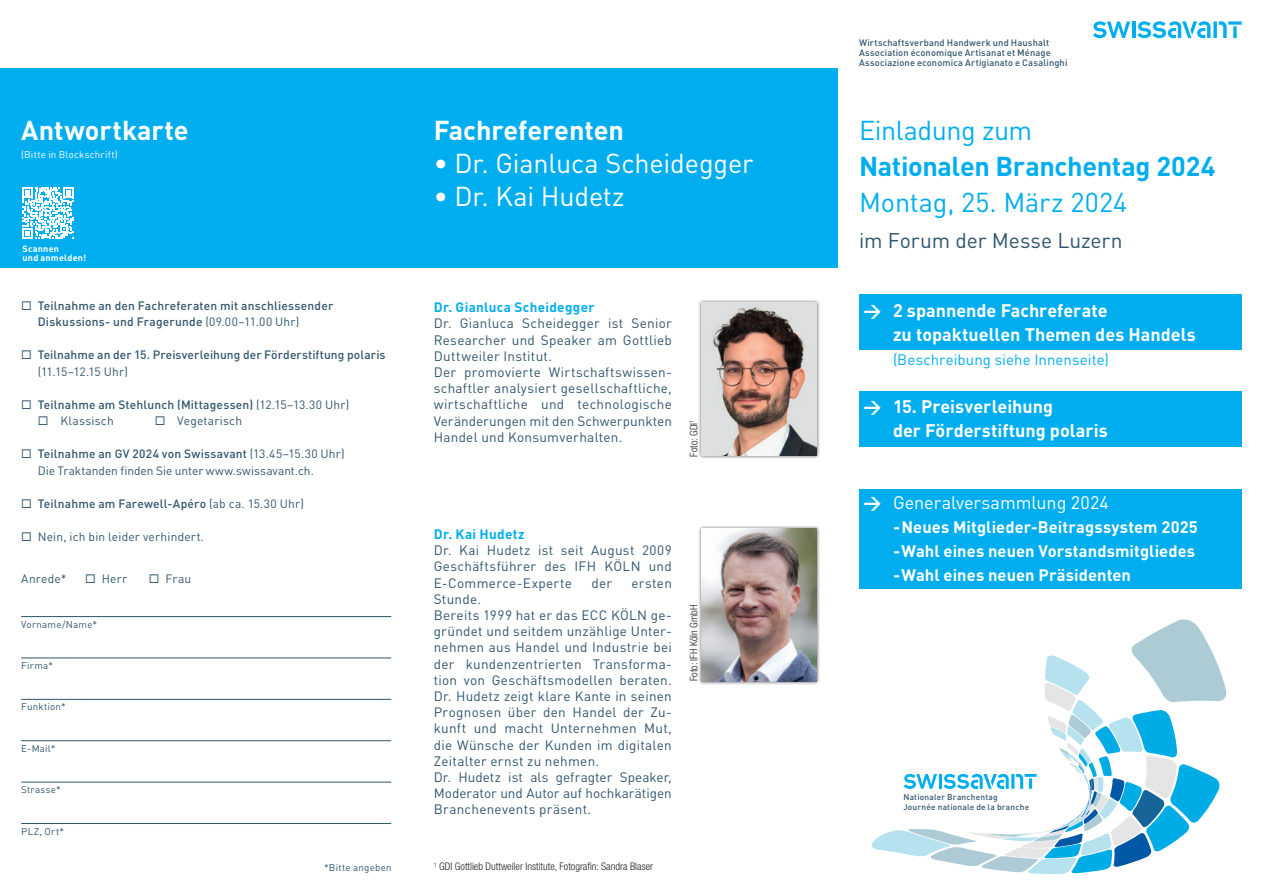
<style>
.page{position:relative;width:1263px;height:893px;background:#fff}
.page>*{position:absolute;margin:0;border:0;box-sizing:border-box;transform-origin:0 0}
.t1{font:27px/33px "DINOT";letter-spacing:-.005em;color:#fff}
.t2{font:27px "DINOT";letter-spacing:-.01em;color:#00aeef}
.t3{font:700 27px "DINOT";color:#fff}
.t4{font:700 27px "DINOT";letter-spacing:-.015em;color:#00aeef}
.t5{font:21px "DINOT";letter-spacing:-.005em;color:#30556d}
.t6{font:700 18px/24px "DINOT";color:#fff}
.t7{font:18px "DINOT";letter-spacing:-.005em;color:#fff}
.t8{font:700 16.5px/24px "DINOT";letter-spacing:.005em;color:#fff}
.t9{font:15px "DINOT";letter-spacing:.005em;color:#00aeef}
.t10{font:13.5px/16.2px "DINOT";letter-spacing:.02em;color:#30556d}
.t11{font:700 13.5px "DINOT";letter-spacing:.025em;color:#00aeef}
.t12{font:500 12px/16.5px "DINOT";letter-spacing:.015em;color:#30556d}
.t13{font:12px/16.5px "DINOT";letter-spacing:-.005em;color:#30556d}
.t14{font:12px "DINOT";letter-spacing:.015em;color:#30556d}
.t15{font:300 condensed 10.5px "Helvetica Neue LT Std";color:#231f20}
.t16{font:9.75px "DINOT";letter-spacing:.025em;color:#30556d}
.t17{font:9.75px "DINOT";letter-spacing:.025em;color:#fff}
.t18{font:500 9.3px/9.9px "DINOT";letter-spacing:.015em;color:#30556d}
.t19{font:700 9px/9px "DINOT";letter-spacing:.025em;color:#fff}
.t20{font:500 8.4px/9.8px "DINOT";letter-spacing:.025em;color:#30556d}
.s1{font-weight:400}
.s2{font-weight:500}
.s3{font-weight:700}
</style>
<div class="page">
<div style="left:859px;top:295px;width:383px;height:55px;background:#00aeef"></div>
<div style="left:859px;top:391px;width:383px;height:55px;background:#00aeef"></div>
<div style="left:859px;top:489px;width:383px;height:100px;background:#00aeef"></div>
<div style="left:0;top:68px;width:838px;height:200px;background:#00aeef"></div>
<hr style="left:21px;top:616px;width:370px;height:1px;background:#30556d">
<hr style="left:21px;top:658px;width:370px;height:1px;background:#30556d">
<hr style="left:21px;top:699px;width:370px;height:1px;background:#30556d">
<hr style="left:21px;top:740px;width:370px;height:1px;background:#30556d">
<hr style="left:21px;top:782px;width:370px;height:1px;background:#30556d">
<hr style="left:21px;top:823px;width:370px;height:1px;background:#30556d">
<svg style="left:872px;top:619px;width:355px;height:255px"></svg>
<svg style="left:1093px;top:21px;width:37px;height:17px"></svg>
<hr style="left:1132px;top:22px;width:3px;height:16px;background:#00aeef">
<svg style="left:1137px;top:21px;width:105px;height:17px"></svg>
<div style="left:698px;top:299px;width:122px;height:160px;background:#231f20;opacity:.75"></div>
<img style="left:702px;top:302px;width:114px;height:154px">
<svg style="left:22px;top:187px;width:52px;height:52px"></svg>
<div style="left:698px;top:525px;width:122px;height:160px;background:#231f20;opacity:.75"></div>
<img style="left:702px;top:528px;width:114px;height:153px">
<p class="t18" style="left:859px;top:37px;width:210px">Wirtschaftsverband Handwerk und Haushalt<br>Association économique Artisanat et Ménage<br>Associazione economica Artigianato e Casalinghi</p>
<h1 class="t3" style="left:21px;top:112px;width:169px">Antwortkarte</h1>
<p class="t17" style="left:21px;top:148px;width:98px">(Bitte in Blockschrift)</p>
<p class="t19" style="left:23px;top:244px;width:65px">Scannen<br>und anmelden!</p>
<h1 class="t3" style="left:434px;top:112px;width:192px">Fachreferenten</h1>
<h1 class="t1" style="left:434px;top:146px;width:321px">∙ Dr. Gianluca Scheidegger ∙ Dr. Kai Hudetz</h1>
<h1 class="t2" style="left:859px;top:113px;width:175px">Einladung zum</h1>
<h1 class="t4" style="left:859px;top:148px;width:358px">Nationalen Branchentag 2024</h1>
<h1 class="t2" style="left:859px;top:185px;width:270px">Montag, 25. März 2024</h1>
<h2 class="t5" style="left:859px;top:227px;width:265px">im Forum der Messe Luzern</h2>
<p class="t12" style="left:38px;top:297px;width:297px;text-indent:-16px">◻ Teilnahme an den Fachreferaten mit anschliessender<br>Diskussions- und Fragerunde <span class="s1">(09.00–11.00 Uhr)</span></p>
<p class="t12" style="left:38px;top:346px;width:349px;text-indent:-16px">◻ Teilnahme an der 15. Preisverleihung der Förderstiftung polaris <span class="s1">(11.15–12.15 Uhr)</span></p>
<p class="t12" style="left:21px;top:396px;width:330px">◻ Teilnahme am Stehlunch (Mittagessen) <span class="s1">(12.15–13.30 Uhr)</span></p>
<p class="t14" style="left:38px;top:413px;width:78px">◻ Klassisch</p>
<p class="t14" style="left:155px;top:413px;width:89px">◻ Vegetarisch</p>
<p class="t13" style="left:38px;top:445px;width:309px;text-indent:-16px">◻ <span class="s2">Teilnahme an GV 2024 von Swissavant</span> (13.45–15.30 Uhr)<br>Die Traktanden finden Sie unter www.swissavant.ch.</p>
<p class="t12" style="left:21px;top:495px;width:284px">◻ Teilnahme am Farewell-Apéro <span class="s1">(ab ca. 15.30 Uhr)</span></p>
<p class="t14" style="left:21px;top:529px;width:184px">◻ Nein, ich bin leider verhindert.</p>
<p class="t14" style="left:21px;top:571px;width:47px">Anrede*</p>
<p class="t14" style="left:85px;top:571px;width:44px">◻ Herr</p>
<p class="t14" style="left:149px;top:571px;width:44px">◻ Frau</p>
<p class="t16" style="left:21px;top:618px;width:78px">Vorname/Name*</p>
<p class="t16" style="left:21px;top:659px;width:33px">Firma*</p>
<p class="t16" style="left:21px;top:701px;width:46px">Funktion*</p>
<p class="t16" style="left:21px;top:742px;width:36px">E-Mail*</p>
<p class="t16" style="left:21px;top:783px;width:41px">Strasse*</p>
<p class="t16" style="left:21px;top:825px;width:44px">PLZ, Ort*</p>
<p class="t11" style="left:434px;top:299px;width:162px">Dr. Gianluca Scheidegger</p>
<p class="t10" style="left:434px;top:315px;width:240px">Dr. Gianluca Scheidegger ist Senior Researcher und Speaker am Gottlieb Duttweiler Institut.<br>Der promovierte Wirtschaftswissen&shy;schaftler analysiert gesellschaftliche, wirtschaftliche und technologische Veränderungen mit den Schwerpunkten Handel und Konsumverhalten.</p>
<p class="t15" style="left:688px;top:457px;width:38px;rotate:-90deg">Foto: GDI<sup>1</sup></p>
<p class="t11" style="left:434px;top:525px;width:92px">Dr. Kai Hudetz</p>
<p class="t10" style="left:434px;top:542px;width:240px;text-align:justify">Dr. Kai Hudetz ist seit August 2009<br>Geschäftsführer des IFH KÖLN und E-Commerce-Experte</p>
<p class="t10" style="left:591px;top:574px;width:22px">der</p>
<p class="t10" style="left:631px;top:574px;width:42px">ersten</p>
<p class="t10" style="left:434px;top:591px;width:240px">Stunde.<br>Bereits 1999 hat er das ECC KÖLN ge&shy;gründet und seitdem unzählige Unter&shy;nehmen aus Handel und Industrie bei der kundenzentrierten Transforma&shy;tion von Geschäftsmodellen beraten.<br>Dr. Hudetz zeigt klare Kante in seinen<br>Prognosen über den Handel der Zu&shy;kunft und macht Unternehmen Mut, die Wünsche der Kunden im digitalen<br>Zeitalter ernst zu nehmen.<br>Dr. Hudetz ist als gefragter Speaker,<br>Moderator und Autor auf hochkarätigen<br>Branchenevents präsent.</p>
<p class="t15" style="left:688px;top:681px;width:78px;rotate:-90deg">Foto: IFH Köln GmbH</p>
<h3 class="t6" style="left:893px;top:298px;width:304px;text-indent:-30px">→ 2 spannende Fachreferate<br>zu topaktuellen Themen des Handels</h3>
<p class="t9" style="left:893px;top:350px;width:217px">(Beschreibung siehe Innenseite)</p>
<h3 class="t6" style="left:893px;top:394px;width:216px;text-indent:-30px">→ 15. Preisverleihung<br>der Förderstiftung polaris</h3>
<h3 class="t7" style="left:863px;top:491px;width:247px"><span class="s3">→</span> Generalversammlung 2024</h3>
<p class="t8" style="left:893px;top:514px;width:306px">-Neues Mitglieder-Beitragssystem 2025 -Wahl eines neuen Vorstandsmitgliedes -Wahl eines neuen Präsidenten</p>
<p class="t20" style="left:903px;top:792px;width:127px">Nationaler Branchentag<br>Journée nationale de la branche</p>
<p class="t16" style="left:324px;top:861px;width:69px">*Bitte angeben</p>
<p class="t15" style="left:434px;top:861px;width:221px"><sup>1</sup> GDI Gottlieb Duttweiler Institute, Fotografin: Sandra Blaser</p>
</div>
